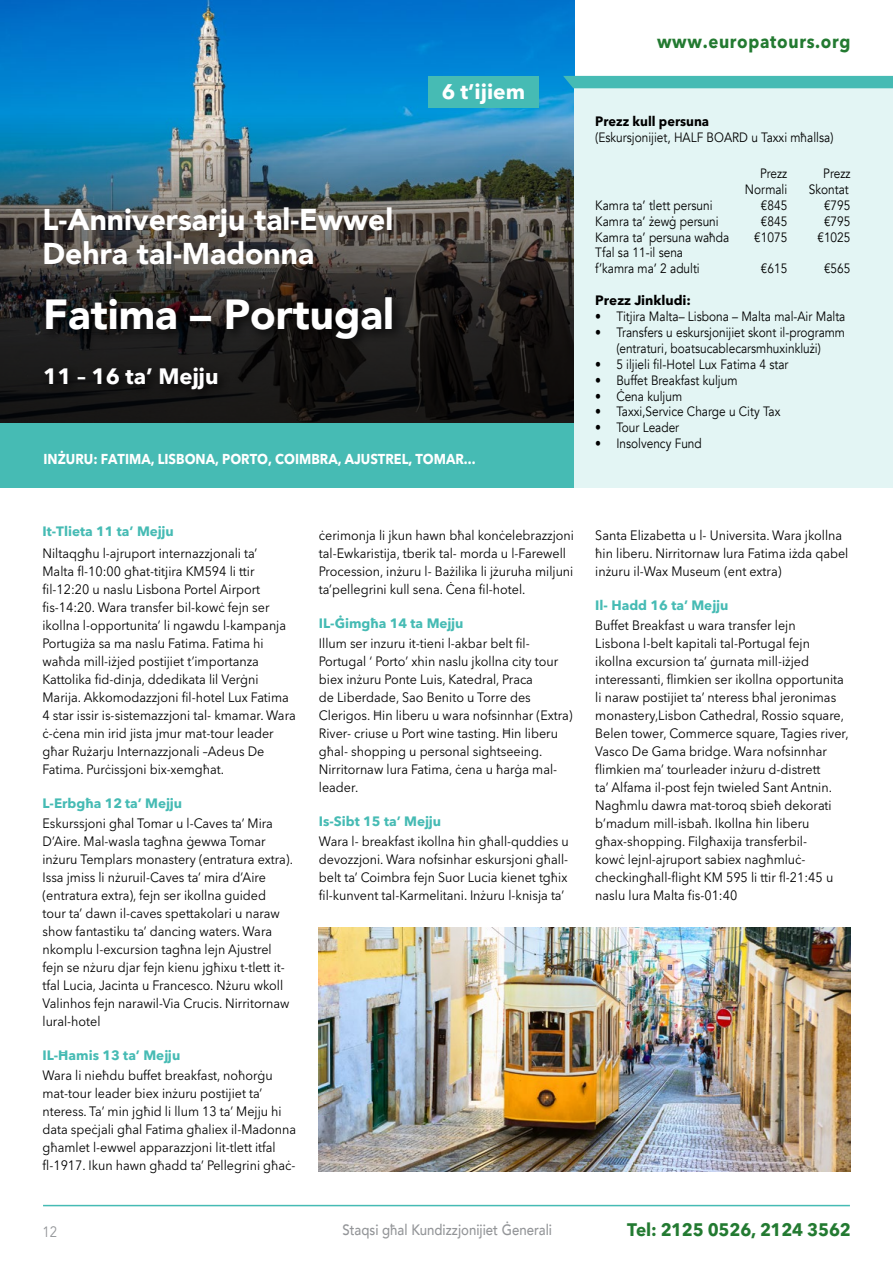
<style>
.page{position:relative;width:893px;height:1263px;background:#fff}
.page>*{position:absolute;margin:0;border:0;box-sizing:border-box;transform-origin:0 0}
.Date{font:900 42px "Avenir";color:#fff}
.Date-2{font:900 30px/34.5px "Avenir";color:#fff}
.Date-3{font:700 22.05px "Avenir Next LT Pro";color:#fff}
.t1{font:700 21px "Avenir Next LT Pro";color:#fff}
.t2{font:700 18.6px "Avenir Next LT Pro";letter-spacing:.04em;color:#237a31;scale:.9 1}
.t3{font:700 18px "Avenir Next LT Pro";letter-spacing:-.01em;color:#237a31;scale:.95 1}
.t4{font:500 15px "Avenir";color:#939598;scale:.88 1}
.t5{font:15px "Avenir";color:#939598;scale:.88 1}
.Inzuru{font:700 14.25px "Avenir Next LT Pro";color:#fff;scale:.9 1}
.Body{font:13.5px/18px "Avenir Next LT Pro";color:#000;scale:.93 1}
.body_2{font:13.5px/15.9px "Avenir";color:#000;scale:.88 1}
.t6{font:700 13.5px "Avenir Next LT Pro";color:#46bbb4}
.t7{font:700 13.5px "Avenir Next LT Pro";color:#000;scale:.95 1}
.t8{font:700 13.5px "Avenir Next LT Pro";color:#000}
</style>
<div class="page">
<hr style="left:43px;top:1205px;width:807px;height:1px;background:#46bbb4">
<img style="left:0;top:0;width:574px;height:107px">
<img style="left:0;top:107px;width:574px;height:316px">
<div style="left:0;top:423px;width:591px;height:65px;background:#46bbb4"></div>
<div style="left:574px;top:87px;width:319px;height:401px;background:#e3f5f4"></div>
<div style="left:563px;top:76px;width:330px;height:12px;background:#46bbb4"></div>
<div style="left:428px;top:76px;width:111px;height:31px;background:#46bbb4"></div>
<div style="left:41px;top:293px;width:364px;height:109px;background:#000;opacity:.75"></div>
<img style="left:319px;top:927px;width:531px;height:244px">
<p class="Date-2" style="left:43px;top:201px;width:352px">L-Anniversarju tal-Ewwel<br>Dehra tal-Madonna</p>
<p class="Date" style="left:43px;top:279px;width:352px">Fatima – Portugal</p>
<p class="Date-3" style="left:43px;top:357px;width:177px">11 – 16 ta’ Mejju</p>
<p class="t1" style="left:442px;top:73px;width:85px">6 t’ijiem</p>
<p class="Inzuru" style="left:44px;top:446px;width:481px">INŻURU: FATIMA, LISBONA, PORTO, COIMBRA, AJUSTREL, TOMAR...</p>
<h3 class="t2" style="left:657px;top:25px;width:216px">www.europatours.org</h3>
<p class="t7" style="left:595px;top:110px;width:121px">Prezz kull persuna</p>
<p class="body_2" style="left:595px;top:130px;width:272px">(Eskursjonijiet, HALF BOARD u Taxxi mħallsa)</p>
<p class="body_2" style="left:760px;top:166px;width:32px">Prezz</p>
<p class="body_2" style="left:823px;top:166px;width:32px">Prezz</p>
<p class="body_2" style="left:745px;top:181px;width:50px">Normali</p>
<p class="body_2" style="left:809px;top:181px;width:47px">Skontat</p>
<p class="body_2" style="left:595px;top:197px;width:135px">Kamra ta’ tlett persuni</p>
<p class="body_2" style="left:761px;top:197px;width:32px">€845</p>
<p class="body_2" style="left:824px;top:197px;width:32px">€795</p>
<p class="body_2" style="left:595px;top:213px;width:142px">Kamra ta’ żewġ persuni</p>
<p class="body_2" style="left:761px;top:213px;width:32px">€845</p>
<p class="body_2" style="left:824px;top:213px;width:32px">€795</p>
<p class="body_2" style="left:595px;top:229px;width:154px">Kamra ta’ persuna waħda</p>
<p class="body_2" style="left:754px;top:229px;width:39px">€1075</p>
<p class="body_2" style="left:817px;top:229px;width:39px">€1025</p>
<p class="body_2" style="left:595px;top:245px;width:120px">Tfal sa 11-il sena f’kamra ma’ 2 adulti</p>
<p class="body_2" style="left:761px;top:261px;width:32px">€615</p>
<p class="body_2" style="left:824px;top:261px;width:32px">€565</p>
<p class="t8" style="left:595px;top:289px;width:97px">Prezz Jinkludi:</p>
<p class="body_2" style="left:595px;top:309px;width:286px">• Titjira Malta– Lisbona – Malta mal-Air Malta</p>
<p class="body_2" style="left:595px;top:325px;width:285px;text-align:center">• Transfers u eskursjonijiet skont il-programm (entraturi, boatsucablecarsmhuxinklużi)</p>
<p class="body_2" style="left:595px;top:356px;width:221px">• 5 iljieli fil-Hotel Lux Fatima 4 star</p>
<p class="body_2" style="left:595px;top:372px;width:163px">• Buffet Breakfast kuljum</p>
<p class="body_2" style="left:595px;top:388px;width:100px">• Ċena kuljum</p>
<p class="body_2" style="left:595px;top:404px;width:212px">• Taxxi,Service Charge u City Tax</p>
<p class="body_2" style="left:595px;top:420px;width:97px">• Tour Leader</p>
<p class="body_2" style="left:595px;top:436px;width:122px">• Insolvency Fund</p>
<p class="t6" style="left:43px;top:519px;width:133px">It-Tlieta 11 ta’ Mejju</p>
<p class="Body" style="left:43px;top:544px;width:274px">Niltaqgħu l-ajruport internazzjonali ta’<br>Malta fl-10:00 għat-titjira KM594 li ttir fil-12:20 u naslu Lisbona Portel Airport fis-14:20. Wara transfer bil-kowċ fejn ser ikollna l-opportunita’ li ngawdu l-kampanja Portugiża sa ma naslu Fatima. Fatima hi waħda mill-iżjed postijiet t’importanza Kattolika fid-dinja, ddedikata lil Verġni Marija. Akkomodazzjoni fil-hotel Lux Fatima 4 star issir is-sistemazzjoni tal- kmamar. Wara ċ-ċena min irid jista jmur mat-tour leader għar Rużarju Internazzjonali –Adeus De Fatima. Purċissjoni bix-xemgħat.</p>
<p class="t6" style="left:43px;top:791px;width:141px">L-Erbgħa 12 ta’ Mejju</p>
<p class="Body" style="left:43px;top:814px;width:271px">Eskurssjoni għal Tomar u l-Caves ta’ Mira D’Aire. Mal-wasla tagħna ġewwa Tomar inżuru Templars monastery (entratura extra).<br>Issa jmiss li nżuruil-Caves ta’ mira d’Aire (entratura extra), fejn ser ikollna guided<br>tour ta’ dawn il-caves spettakolari u naraw show fantastiku ta’ dancing waters. Wara nkomplu l-excursion tagħna lejn Ajustrel fejn se nżuru djar fejn kienu jgħixu t-tlett it&shy;tfal Lucia, Jacinta u Francesco. Nżuru wkoll Valinhos fejn narawil-Via Crucis. Nirritornaw lural-hotel</p>
<p class="t6" style="left:43px;top:1043px;width:139px">IL-Ħamis 13 ta’ Mejju</p>
<p class="Body" style="left:43px;top:1066px;width:274px">Wara li nieħdu buffet breakfast, noħorġu mat-tour leader biex inżuru postijiet ta’ nteress. Ta’ min jgħid li llum 13 ta’ Mejju hi data speċjali għal Fatima għaliex il-Madonna għamlet l-ewwel apparazzjoni lit-tlett itfal fl-1917. Ikun hawn għadd ta’ Pellegrini għaċ-</p>
<p class="Body" style="left:319px;top:526px;width:276px">ċerimonja li jkun hawn bħal konċelebrazzjoni tal-Ewkaristija, tberik tal- morda u l-Farewell Procession, inżuru l- Bażilika li jżuruha miljuni ta’pellegrini kull sena. Ċena fil-hotel.</p>
<p class="t6" style="left:319px;top:611px;width:146px">IL-Ġimgħa 14 ta Mejju</p>
<p class="Body" style="left:319px;top:634px;width:274px">Illum ser inzuru it-tieni l-akbar belt fil-Portugal ‘ Porto’ xhin naslu jkollna city tour biex inżuru Ponte Luis, Katedral, Praca<br>de Liberdade, Sao Benito u Torre des Clerigos. Ħin liberu u wara nofsinnhar (Extra)<br>River- criuse u Port wine tasting. Ħin liberu għal- shopping u personal sightseeing.<br>Nirritornaw lura Fatima, ċena u ħarġa mal&shy;leader.</p>
<p class="t6" style="left:319px;top:809px;width:124px">Is-Sibt 15 ta’ Mejju</p>
<p class="Body" style="left:319px;top:832px;width:270px;text-align:justify">Wara l- breakfast ikollna ħin għall-quddies u devozzjoni. Wara nofsinhar eskursjoni għall&shy;belt ta’ Coimbra fejn Suor Lucia kienet tgħix fil-kunvent tal-Karmelitani. Inżuru l-knisja ta’</p>
<p class="t5" style="left:43px;top:1223px;width:18px">12</p>
<p class="t4" style="left:342px;top:1217px;width:240px">Staqsi għal Kundizzjonijiet Ġenerali</p>
<p class="Body" style="left:595px;top:526px;width:274px">Santa Elizabetta u l- Universita. Wara jkollna ħin liberu. Nirritornaw lura Fatima iżda qabel inżuru il-Wax Museum (ent extra)</p>
<p class="t6" style="left:595px;top:593px;width:134px">Il- Hadd 16 ta’ Mejju</p>
<p class="Body" style="left:595px;top:616px;width:274px">Buffet Breakfast u wara transfer lejn<br>Lisbona l-belt kapitali tal-Portugal fejn ikollna excursion ta’ ġurnata mill-iżjed interessanti, flimkien ser ikollna opportunita li naraw postijiet ta’ nteress bħal jeronimas monastery,Lisbon Cathedral, Rossio square, Belen tower, Commerce square, Tagies river, Vasco De Gama bridge. Wara nofsinnhar flimkien ma’ tourleader inżuru d-distrett<br>ta’ Alfama il-post fejn twieled Sant Antnin.<br>Nagħmlu dawra mat-toroq sbieħ dekorati b’madum mill-isbaħ. Ikollna ħin liberu</p>
<p class="Body" style="left:595px;top:832px;width:257px">għax-shopping. Filgħaxija transferbil&shy;kowċ lejnl-ajruport sabiex nagħmluċ&shy;checkingħall-flight KM 595 li ttir fl-21:45 u naslu lura Malta fis-01:40</p>
<h3 class="t3" style="left:627px;top:1214px;width:237px">Tel: 2125 0526, 2124 3562</h3>
</div>
